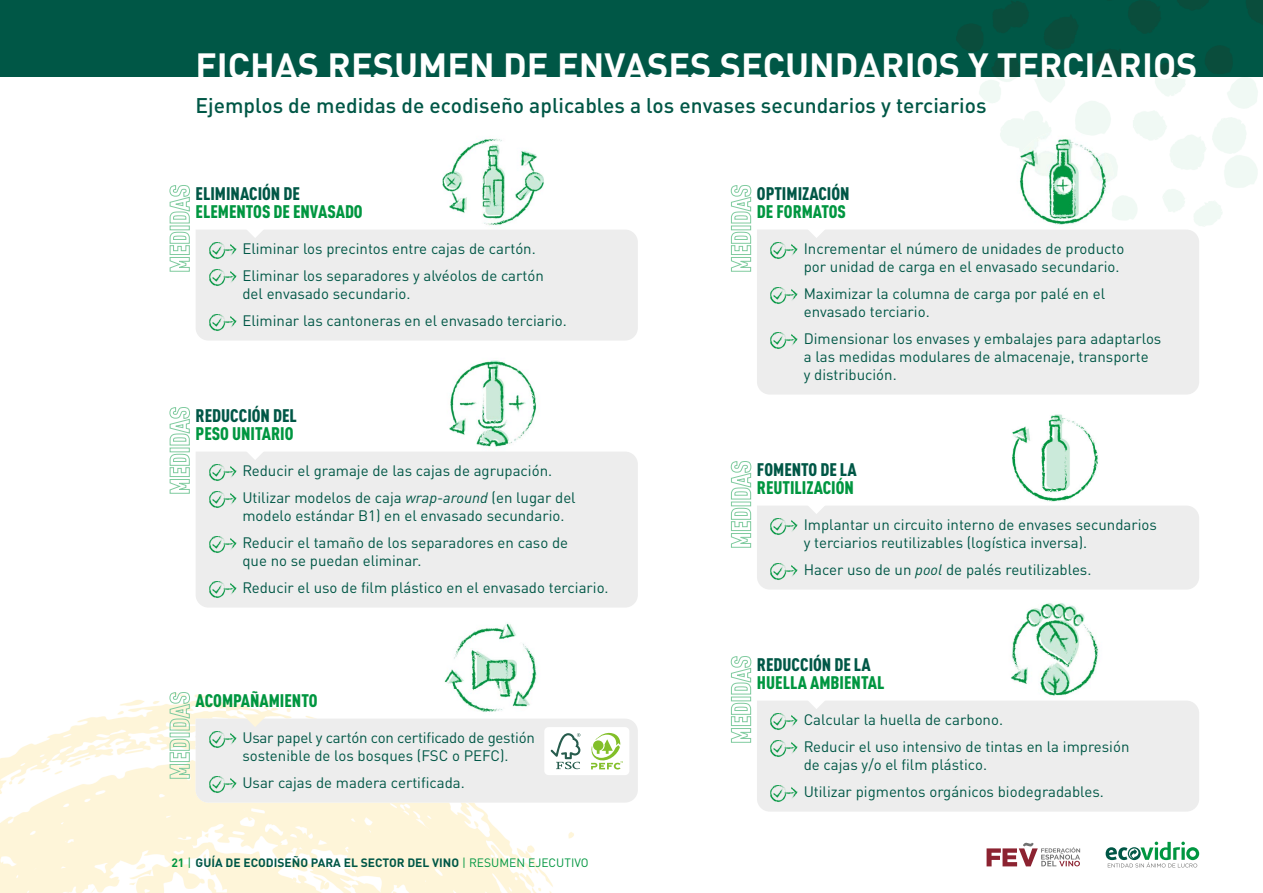
<style>
.page{position:relative;width:1263px;height:893px;background:#fff}
.page>*{position:absolute;margin:0;border:0;box-sizing:border-box;transform-origin:0 0}
.t1{font:700 36px "DIN Pro";color:#fff}
.t2{font:500 21px "DIN Pro";color:#005746}
.t3{font:900 condensed 18px "DIN Pro";color:#009640}
.t4{font:900 condensed 18px "DIN Pro";color:#005746}
.t5{font:15px/27px "DIN Pro";color:#005746}
.t6{font:700 12px "DIN Pro";color:#005746}
.s1{font-style:italic}
.s2{color:#009640}
.s3{font-weight:400;color:#009640}
</style>
<div class="page">
<img style="left:979px;top:77px;width:279px;height:150px">
<img style="left:0;top:694px;width:208px;height:199px">
<img style="left:208px;top:695px;width:83px;height:19px">
<img style="left:208px;top:803px;width:366px;height:90px">
<div style="left:0;top:0;width:1263px;height:77px;background:#005746"></div>
<svg style="left:1106px;top:842px;width:93px;height:25px"></svg>
<svg style="left:986px;top:842px;width:94px;height:24px"></svg>
<img style="left:1012px;top:130px;width:73px;height:97px">
<img style="left:451px;top:360px;width:42px;height:37px">
<img style="left:1012px;top:603px;width:42px;height:65px">
<img style="left:444px;top:623px;width:93px;height:66px">
<img style="left:455px;top:689px;width:77px;height:23px">
<img style="left:1012px;top:426px;width:18px;height:35px">
<img style="left:442px;top:138px;width:102px;height:88px">
<svg style="left:731px;top:231px;width:20px;height:41px"></svg>
<div style="left:731px;top:226px;width:20px;height:4px;border:1px solid #80cb9f"></div>
<svg style="left:730px;top:185px;width:22px;height:39px"></svg>
<svg style="left:169px;top:738px;width:21px;height:41px"></svg>
<div style="left:170px;top:733px;width:20px;height:4px;border:1px solid #80cb9f"></div>
<svg style="left:169px;top:692px;width:21px;height:39px"></svg>
<div style="left:757px;top:230px;width:442px;height:165px;background:#ededed"></div>
<img style="left:770px;top:242px;width:27px;height:17px">
<img style="left:770px;top:287px;width:27px;height:17px">
<img style="left:770px;top:332px;width:27px;height:17px">
<svg style="left:169px;top:231px;width:21px;height:41px"></svg>
<div style="left:170px;top:226px;width:20px;height:4px;border:1px solid #80cb9f"></div>
<svg style="left:169px;top:185px;width:21px;height:39px"></svg>
<div style="left:196px;top:230px;width:442px;height:111px;background:#ededed"></div>
<img style="left:208px;top:242px;width:28px;height:17px">
<img style="left:208px;top:269px;width:28px;height:17px">
<img style="left:208px;top:314px;width:28px;height:17px">
<svg style="left:242px;top:230px;width:26px;height:8px"></svg>
<div style="left:757px;top:701px;width:442px;height:111px;background:#ededed"></div>
<svg style="left:804px;top:701px;width:25px;height:8px"></svg>
<svg style="left:731px;top:702px;width:20px;height:41px"></svg>
<div style="left:731px;top:697px;width:20px;height:4px;border:1px solid #80cb9f"></div>
<svg style="left:730px;top:656px;width:22px;height:39px"></svg>
<img style="left:770px;top:713px;width:27px;height:17px">
<img style="left:770px;top:740px;width:27px;height:17px">
<img style="left:770px;top:785px;width:27px;height:17px">
<svg style="left:730px;top:461px;width:469px;height:129px"></svg>
<svg style="left:804px;top:230px;width:25px;height:8px"></svg>
<svg style="left:169px;top:453px;width:21px;height:41px"></svg>
<div style="left:170px;top:448px;width:20px;height:4px;border:1px solid #80cb9f"></div>
<svg style="left:169px;top:407px;width:21px;height:39px"></svg>
<div style="left:196px;top:452px;width:442px;height:156px;background:#ededed"></div>
<img style="left:208px;top:464px;width:28px;height:17px">
<img style="left:208px;top:491px;width:28px;height:17px">
<img style="left:208px;top:536px;width:28px;height:17px">
<img style="left:208px;top:581px;width:28px;height:17px">
<svg style="left:242px;top:452px;width:26px;height:8px"></svg>
<svg style="left:196px;top:714px;width:442px;height:89px;background:#ebedeb"></svg>
<h1 class="t1" style="left:196px;top:38px;width:1003px">FICHAS RESUMEN DE ENVASES SECUNDARIOS Y TERCIARIOS</h1>
<h2 class="t2" style="left:196px;top:89px;width:792px">Ejemplos de medidas de ecodiseño aplicables a los envases secundarios y terciarios</h2>
<p class="t4" style="left:196px;top:179px;width:106px">ELIMINACIÓN DE</p>
<p class="t3" style="left:196px;top:197px;width:169px">ELEMENTOS DE ENVASADO</p>
<p class="t5" style="left:242px;top:234px;width:303px">Eliminar los precintos entre cajas de cartón.<br>Eliminar los separadores y alvéolos de cartón</p>
<p class="t5" style="left:242px;top:279px;width:326px">del envasado secundario.<br>Eliminar las cantoneras en el envasado terciario.</p>
<p class="t4" style="left:196px;top:401px;width:103px">REDUCCIÓN DEL</p>
<p class="t3" style="left:196px;top:419px;width:99px">PESO UNITARIO</p>
<p class="t5" style="left:242px;top:456px;width:335px">Reducir el gramaje de las cajas de agrupación.<br>Utilizar modelos de caja <span class="s1">wrap-around</span> (en lugar del</p>
<p class="t5" style="left:242px;top:501px;width:327px">modelo estándar B1) en el envasado secundario.<br>Reducir el tamaño de los separadores en caso de</p>
<p class="t5" style="left:242px;top:546px;width:368px">que no se puedan eliminar.<br>Reducir el uso de film plástico en el envasado terciario.</p>
<p class="t3" style="left:196px;top:686px;width:123px">ACOMPAÑAMIENTO</p>
<p class="t5" style="left:242px;top:727px;width:294px;line-height:18px">Usar papel y cartón con certificado de gestión sostenible de los bosques (FSC o PEFC).</p>
<p class="t5" style="left:242px;top:768px;width:224px">Usar cajas de madera certificada.</p>
<p class="t6" style="left:171px;top:854px;width:419px"><span class="s2">21</span> <span class="s3">|</span> GUÍA DE ECODISEÑO PARA EL SECTOR DEL VINO <span class="s3">| RESUMEN EJECUTIVO</span></p>
<p class="t4" style="left:757px;top:179px;width:94px">OPTIMIZACIÓN</p>
<p class="t3" style="left:757px;top:197px;width:90px">DE FORMATOS</p>
<p class="t5" style="left:804px;top:238px;width:322px;line-height:18px">Incrementar el número de unidades de producto por unidad de carga en el envasado secundario.</p>
<p class="t5" style="left:804px;top:283px;width:303px;line-height:18px">Maximizar la columna de carga por palé en el envasado terciario.</p>
<p class="t5" style="left:804px;top:328px;width:359px;line-height:18px">Dimensionar los envases y embalajes para adaptarlos a las medidas modulares de almacenaje, transporte<br>y distribución.</p>
<p class="t4" style="left:757px;top:455px;width:101px">FOMENTO DE LA</p>
<p class="t3" style="left:757px;top:473px;width:99px">REUTILIZACIÓN</p>
<p class="t5" style="left:804px;top:514px;width:355px;line-height:18px">Implantar un circuito interno de envases secundarios y terciarios reutilizables (logística inversa).</p>
<p class="t5" style="left:804px;top:555px;width:289px">Hacer uso de un <span class="s1">pool</span> de palés reutilizables.</p>
<p class="t4" style="left:757px;top:650px;width:116px">REDUCCIÓN DE LA</p>
<p class="t3" style="left:757px;top:668px;width:129px">HUELLA AMBIENTAL</p>
<p class="t5" style="left:804px;top:705px;width:327px">Calcular la huella de carbono.<br>Reducir el uso intensivo de tintas en la impresión</p>
<p class="t5" style="left:804px;top:750px;width:302px">de cajas y/o el film plástico.<br>Utilizar pigmentos orgánicos biodegradables.</p>
</div>
